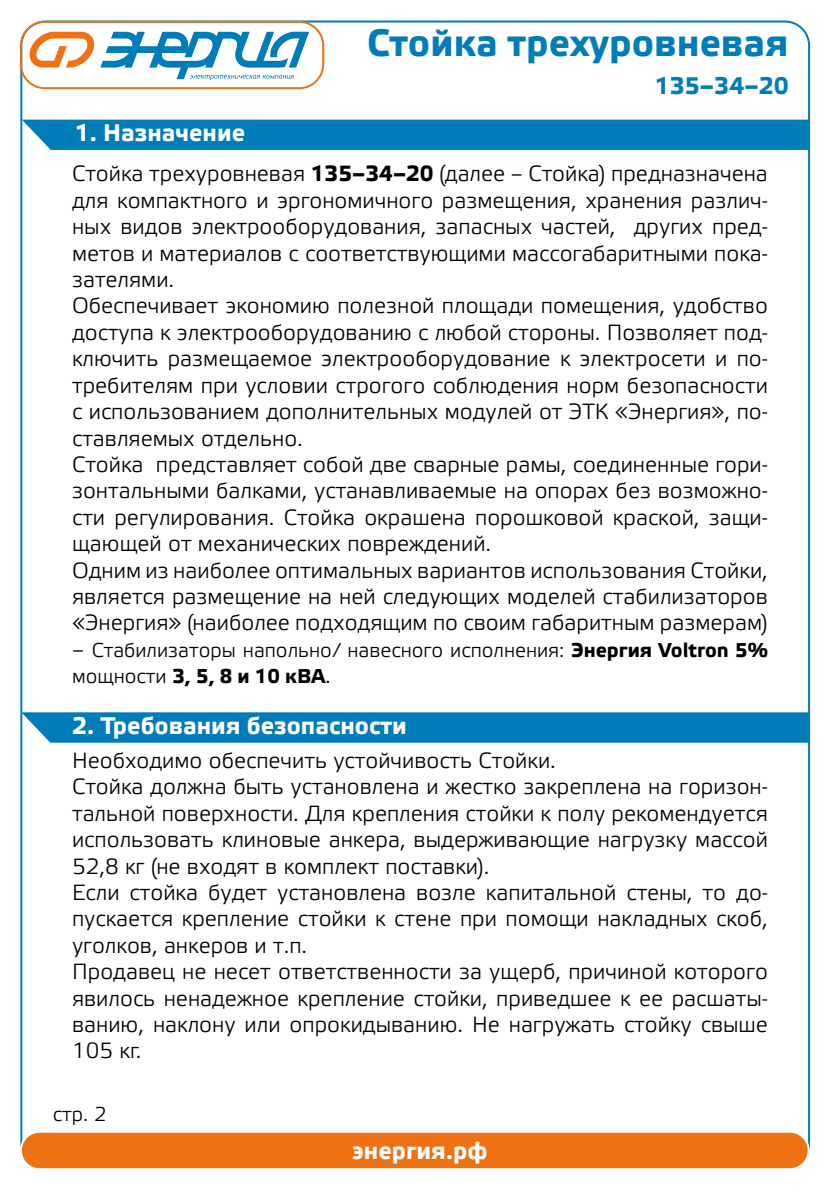
<style>
.page{position:relative;width:840px;height:1191px;background:#fff}
.page>*{position:absolute;margin:0;border:0;box-sizing:border-box;transform-origin:0 0}
.t1{font:700 38px "Etelka Text Pro";color:#007db8}
.t2{font:700 24px "Etelka Text Pro";color:#fff}
.t3{font:700 24px "Etelka Text Pro";color:#007db8}
.t4{font:22px/26.4px "Etelka Light Pro";color:#000}
.t5{font:20px "Etelka Light Pro";color:#000}
.t6{font:700 20px "Etelka Text Pro";color:#000}
.s1{font-family:"Etelka Text Pro";font-weight:700}
.s2{font-size:22px}
.s3{font-family:"Etelka Light Pro";font-weight:400}
.s4{font-family:"Etelka Light Pro";font-weight:400;font-size:22px}
</style>
<div class="page">
<div style="left:21px;top:1131px;width:787px;height:38px;background:#ee7113;border-radius:19px"></div>
<div style="left:20px;top:1130px;width:789px;height:40px;border:2px solid #fff;border-radius:19px"></div>
<div style="left:20px;top:21px;width:304px;height:68px;border:2px solid #ee7113;border-radius:24px"></div>
<svg style="left:29px;top:32px;width:280px;height:48px"></svg>
<div style="left:22px;top:120px;width:787px;height:30px;background:#007db8"></div>
<div style="left:21px;top:712px;width:787px;height:30px;background:#007db8"></div>
<p class="t2" style="left:75px;top:119px;width:172px">1. Назначение</p>
<h1 class="t1" style="left:367px;top:22px;width:423px">Стойка трехуровневая</h1>
<p class="t3" style="left:654px;top:72px;width:136px">135–34–20</p>
<p class="t4" style="left:72px;top:162px;width:697px">Стойка трехуровневая <span class="s1">135–34–20</span> (далее – Стойка) предназначена для компактного и эргономичного размещения, хранения различ&shy;ных видов электрооборудования, запасных частей, других пред&shy;метов и материалов с соответствующими массогабаритными пока&shy;зателями.<br>Обеспечивает экономию полезной площади помещения, удобство доступа к электрооборудованию с любой стороны. Позволяет под&shy;ключить размещаемое электрооборудование к электросети и по&shy;требителям при условии строгого соблюдения норм безопасности с использованием дополнительных модулей от ЭТК «Энергия», по&shy;ставляемых отдельно.<br>Стойка представляет собой две сварные рамы, соединенные гори&shy;зонтальными балками, устанавливаемые на опорах без возможно&shy;сти регулирования. Стойка окрашена порошковой краской, защи&shy;щающей от механических повреждений.<br>Одним из наиболее оптимальных вариантов использования Стойки, является размещение на ней следующих моделей стабилизаторов «Энергия» (наиболее подходящим по своим габаритным размерам)</p>
<p class="t5" style="left:72px;top:639px;width:697px"><span class="s2">–</span> Стабилизаторы напольно/ навесного исполнения: <span class="s1">Энергия Voltron 5%</span></p>
<p class="t6" style="left:72px;top:665px;width:260px"><span class="s3">мощности</span> 3, 5, 8 и 10 кВА<span class="s4">.</span></p>
<p class="t2" style="left:72px;top:712px;width:336px">2. Требования безопасности</p>
<p class="t4" style="left:72px;top:748px;width:697px">Необходимо обеспечить устойчивость Стойки.<br>Стойка должна быть установлена и жестко закреплена на горизон&shy;тальной поверхности. Для крепления стойки к полу рекомендуется использовать клиновые анкера, выдерживающие нагрузку массой 52,8 кг (не входят в комплект поставки).<br>Если стойка будет установлена возле капитальной стены, то до&shy;пускается крепление стойки к стене при помощи накладных скоб, уголков, анкеров и т.п.<br>Продавец не несет ответственности за ущерб, причиной которого явилось ненадежное крепление стойки, приведшее к ее расшаты&shy;ванию, наклону или опрокидыванию. Не нагружать стойку свыше 105 кг.</p>
<p class="t5" style="left:53px;top:1103px;width:55px">стр. 2</p>
<p class="t2" style="left:352px;top:1137px;width:137px">энергия.рф</p>
</div>
